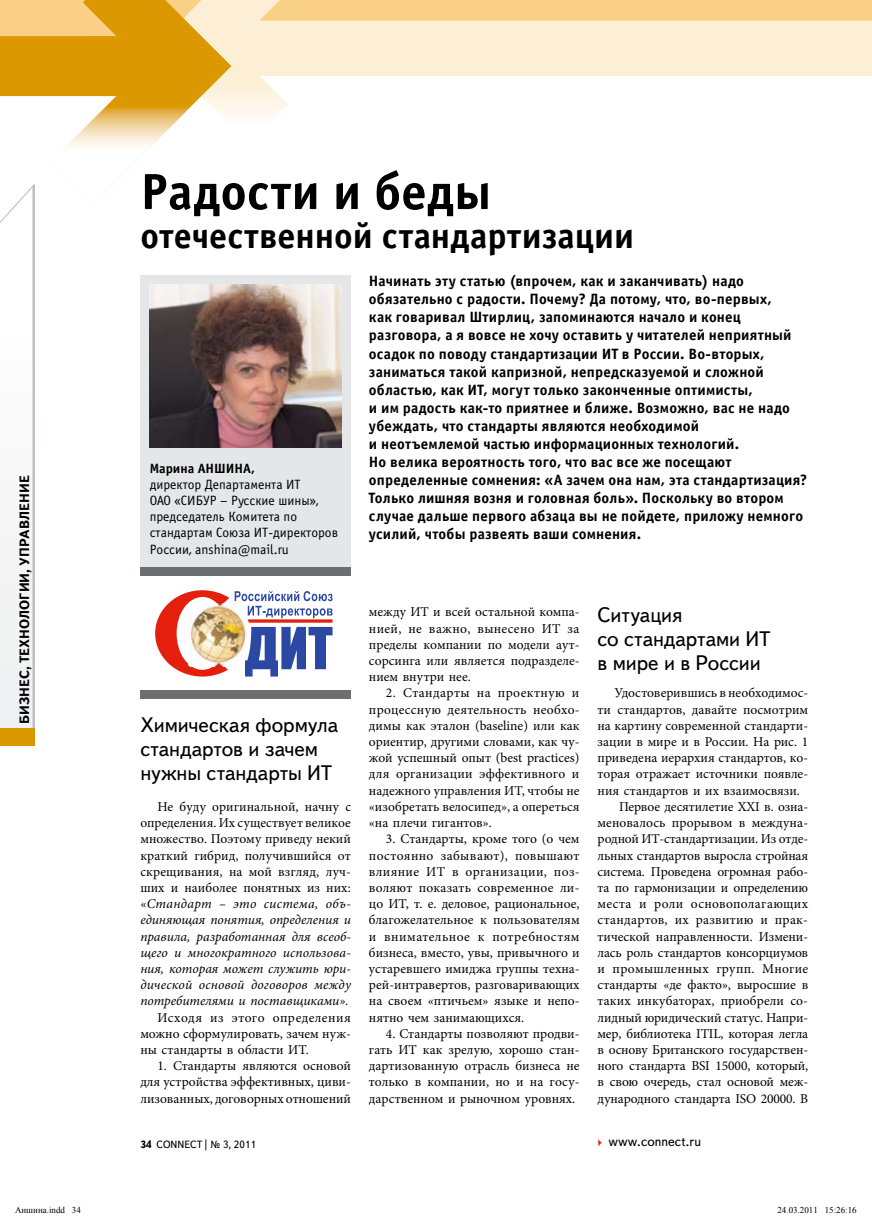
<style>
.page{position:relative;width:872px;height:1218px;background:#fff}
.page>*{position:absolute;margin:0;border:0;box-sizing:border-box;transform-origin:0 0}
.t1{font:700 51px "Officina Sans C";color:#000}
.t2{font:700 36px "Officina Sans C";color:#000}
.t3{font:21px/24px "Text Book C";letter-spacing:-.005em;color:#000}
.t4{font:700 15px/18px "Officina Sans C";letter-spacing:.01em;color:#000}
.t5{font:13.5px/16.2px "Minion Pro";color:#000;text-align:justify}
.t6{font:italic 13.5px/16.2px "Minion Pro";color:#000;text-align:justify}
.t7{font:13.5px/16.2px "Officina Sans C";color:#000}
.t8{font:13.5px "Minion Pro";letter-spacing:.025em;color:#000}
.t9{font:700 13.5px "Text Book C";color:#000}
.t10{font:13.5px "Minion Pro";letter-spacing:.02em;color:#000}
.t11{font:13.5px "Text Book C";color:#000}
.t12{font:700 13.5px "Officina Sans C";color:#000}
.t13{font:10.5px "Text Book C";color:#000}
.t14{font:9px "Times New Roman";color:#000}
.s1{font-style:normal}
.s2{font-weight:700}
.s3{color:#e41f0e}
</style>
<div class="page">
<svg style="left:231px;top:0;width:641px;height:118px"></svg>
<svg style="left:0;top:0;width:231px;height:206px"></svg>
<div style="left:0;top:728px;width:35px;height:18px;background:#da9800"></div>
<svg style="left:0;top:184px;width:35px;height:544px"></svg>
<div style="left:140px;top:275px;width:211px;height:298px;background:#e5e6e7"></div>
<div style="left:140px;top:690px;width:211px;height:8px;background:#6d6e71"></div>
<div style="left:140px;top:568px;width:211px;height:8px;background:#6d6e71"></div>
<img style="left:150px;top:284px;width:192px;height:163px">
<svg style="left:155px;top:590px;width:74px;height:86px"></svg>
<img style="left:188px;top:604px;width:47px;height:62px">
<svg style="left:235px;top:591px;width:97px;height:85px"></svg>
<p class="t9" style="left:17px;top:724px;width:250px;rotate:-90deg">бизнес, технологии, управление</p>
<h1 class="t1" style="left:140px;top:163px;width:352px">Радости и беды</h1>
<h2 class="t2" style="left:140px;top:215px;width:495px">отечественной стандартизации</h2>
<p class="t12" style="left:150px;top:460px;width:107px">Марина АНШИНА,</p>
<p class="t7" style="left:150px;top:476px;width:190px">директор Департамента ИТ<br>ОАО «СИБУР – Русские шины», председатель Комитета по стандартам Союза ИТ-директоров<br>России, anshina@mail.ru</p>
<p class="t4" style="left:369px;top:273px;width:440px">Начинать эту статью (впрочем, как и заканчивать) надо обязательно с радости. Почему? Да потому, что, во-первых,<br>как говаривал Штирлиц, запоминаются начало и конец разговора, а я вовсе не хочу оставить у читателей неприятный осадок по поводу стандартизации ИТ в России. Во-вторых, заниматься такой капризной, непредсказуемой и сложной областью, как ИТ, могут только законченные оптимисты,<br>и им радость как-то приятнее и ближе. Возможно, вас не надо убеждать, что стандарты являются необходимой<br>и неотъемлемой частью информационных технологий.<br>Но велика вероятность того, что вас все же посещают определенные сомнения: «А зачем она нам, эта стандартизация?<br>Только лишняя возня и головная боль». Поскольку во втором случае дальше первого абзаца вы не пойдете, приложу немного усилий, чтобы развеять ваши сомнения.</p>
<h3 class="t3" style="left:140px;top:713px;width:199px">Химическая формула стандартов и зачем нужны стандарты ИТ</h3>
<p class="t6" style="left:140px;top:798px;width:212px;text-indent:17px"><span class="s1">Не буду оригинальной, начну с определения. Их существует великое множество. Поэтому приведу некий краткий гибрид, получившийся от скрещивания, на мой взгляд, луч&shy;ших и наиболее понятных из них: «</span>Стандарт – это система, объ&shy;единяющая понятия, определения и правила, разработанная для всеоб&shy;щего и многократного использова&shy;ния, которая может служить юри&shy;дической основой договоров между потребителями и поставщиками».</p>
<p class="t5" style="left:140px;top:1009px;width:212px;text-indent:17px">Исходя из этого определения можно сформулировать, зачем нуж&shy;ны стандарты в области ИТ.</p>
<p class="t5" style="left:140px;top:1057px;width:212px;text-indent:17px">1. Стандарты являются основой для устройства эффективных, циви&shy;лизованных, договорных отношений</p>
<p class="t5" style="left:369px;top:604px;width:212px">между ИТ и всей остальной компа&shy;нией, не важно, вынесено ИТ за пределы компании по модели аут&shy;сорсинга или является подразделе&shy;нием внутри нее.</p>
<p class="t5" style="left:369px;top:685px;width:212px;text-indent:17px">2. Стандарты на проектную и процессную деятельность необхо&shy;димы как эталон (baseline) или как ориентир, другими словами, как чу&shy;жой успешный опыт (best practices) для организации эффективного и надежного управления ИТ, чтобы не «изобретать велосипед», а опереться «на плечи гигантов».</p>
<p class="t5" style="left:369px;top:831px;width:212px;text-indent:17px">3. Стандарты, кроме того (о чем постоянно забывают), повышают влияние ИТ в организации, поз&shy;воляют показать современное ли&shy;цо ИТ, т. е. деловое, рациональное, благожелательное к пользователям и внимательное к потребностям бизнеса, вместо, увы, привычного и устаревшего имиджа группы техна&shy;рей-интравертов, разговаривающих на своем «птичьем» языке и непо&shy;нятно чем занимающихся.</p>
<p class="t5" style="left:369px;top:1025px;width:212px;text-indent:17px">4. Стандарты позволяют продви&shy;гать ИТ как зрелую, хорошо стан&shy;дартизованную отрасль бизнеса не только в компании, но и на госу&shy;дарственном и рыночном уровнях.</p>
<h3 class="t3" style="left:597px;top:603px;width:174px">Ситуация<br>со стандартами ИТ в мире и в России</h3>
<p class="t5" style="left:614px;top:685px;width:195px">Удостоверившись в необходимос-</p>
<p class="t5" style="left:597px;top:701px;width:212px">ти стандартов, давайте посмотрим</p>
<p class="t5" style="left:597px;top:717px;width:212px">на картину современной стандарти-</p>
<p class="t5" style="left:597px;top:733px;width:212px">зации в мире и в России. На рис. 1</p>
<p class="t5" style="left:597px;top:750px;width:212px">приведена иерархия стандартов, ко-</p>
<p class="t5" style="left:597px;top:766px;width:212px">торая отражает источники появле-</p>
<p class="t5" style="left:597px;top:782px;width:204px">ния стандартов и их взаимосвязи.</p>
<p class="t5" style="left:619px;top:798px;width:190px">Первое десятилетие ХХI в. озна-</p>
<p class="t5" style="left:597px;top:814px;width:212px">меновалось прорывом в междуна-</p>
<p class="t5" style="left:597px;top:831px;width:212px">родной ИТ-стандартизации. Из отде-</p>
<p class="t5" style="left:597px;top:847px;width:212px">льных стандартов выросла стройная</p>
<p class="t5" style="left:597px;top:863px;width:212px">система. Проведена огромная рабо-</p>
<p class="t5" style="left:597px;top:879px;width:212px">та по гармонизации и определению</p>
<p class="t8" style="left:597px;top:894px;width:212px">места и роли основополагающих</p>
<p class="t10" style="left:597px;top:911px;width:212px">стандартов, их развитию и прак-</p>
<p class="t5" style="left:597px;top:928px;width:212px">тической направленности. Измени-</p>
<p class="t5" style="left:597px;top:944px;width:212px">лась роль стандартов консорциумов</p>
<p class="t8" style="left:597px;top:959px;width:212px">и промышленных групп. Многие</p>
<p class="t5" style="left:597px;top:976px;width:212px">стандарты «де факто», выросшие в</p>
<p class="t5" style="left:597px;top:993px;width:212px">таких инкубаторах, приобрели со-</p>
<p class="t5" style="left:597px;top:1009px;width:212px">лидный юридический статус. Напри-</p>
<p class="t5" style="left:597px;top:1025px;width:212px">мер, библиотека ITIL, которая легла</p>
<p class="t5" style="left:597px;top:1041px;width:212px">в основу Британского государствен-</p>
<p class="t5" style="left:597px;top:1057px;width:212px">ного стандарта BSI 15000, который,</p>
<p class="t5" style="left:597px;top:1074px;width:212px">в свою очередь, стал основой меж-</p>
<p class="t5" style="left:597px;top:1090px;width:212px">дународного стандарта ISO 20000. В</p>
<p class="t13" style="left:140px;top:1138px;width:117px"><span class="s2">34</span> CONNECT | № 3, 2011</p>
<p class="t11" style="left:594px;top:1133px;width:108px"><span class="s3">✔</span> www.connect.ru</p>
<p class="t14" style="left:15px;top:1204px;width:67px">Аншина.indd 34</p>
<p class="t14" style="left:777px;top:1204px;width:81px">24.03.2011 15:26:16</p>
</div>
